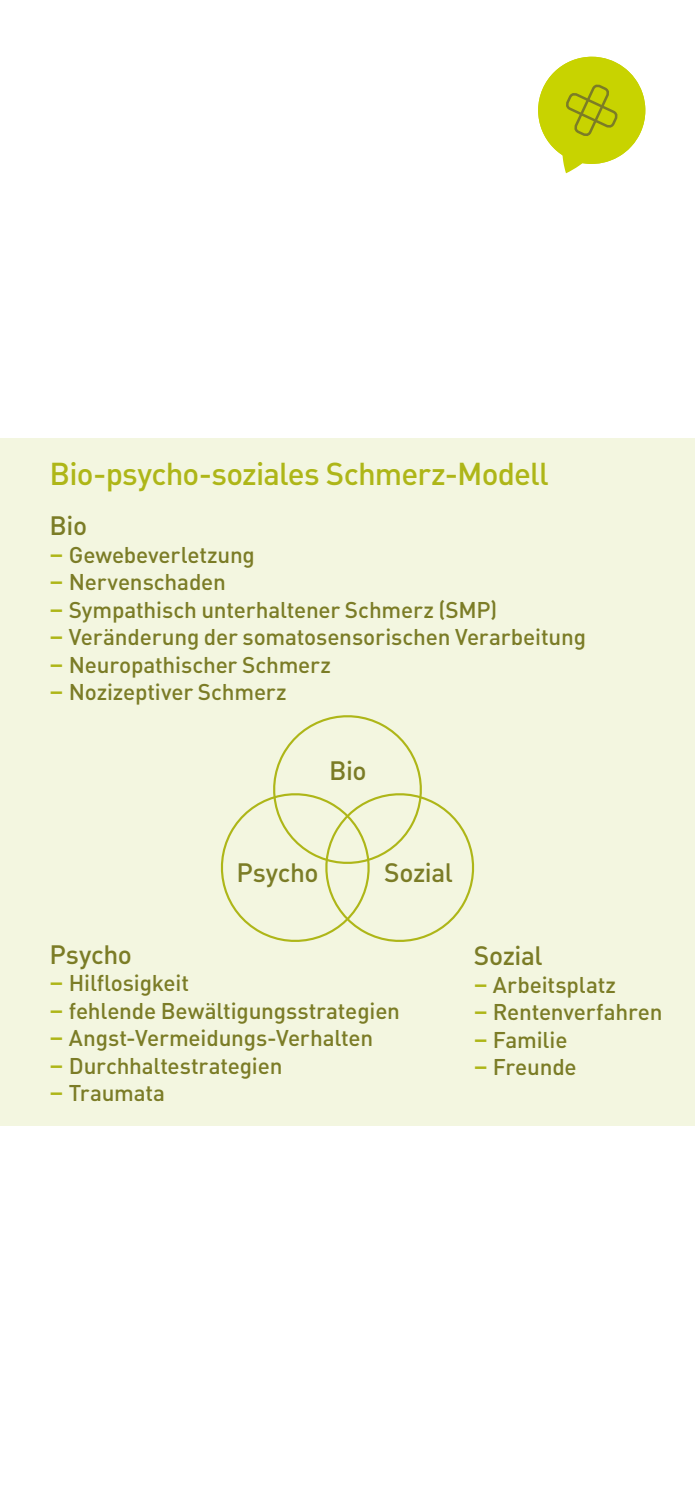
<style>
.page{position:relative;width:695px;height:1489px;background:#fff}
.page>*{position:absolute;margin:0;border:0;box-sizing:border-box;transform-origin:0 0}
.t1{font:500 31.25px "DINOT";letter-spacing:-.03em;color:#aeb618}
.t2{font:500 26.25px "DINOT";letter-spacing:-.015em;color:#7b7c26}
.t3{font:500 22.5px "DINOT";letter-spacing:-.01em;color:#7b7c26}
.s1{font-size:26.25px;color:#aeb618}
</style>
<div class="page">
<div style="left:0;top:438px;width:694px;height:687px;background:#f3f6e0"></div>
<svg style="left:220px;top:715px;width:255px;height:227px"></svg>
<svg style="left:538px;top:56px;width:108px;height:117px"></svg>
<h1 class="t1" style="left:50px;top:453px;width:500px">Bio-psycho-soziales Schmerz-Modell</h1>
<p class="t2" style="left:50px;top:508px;width:39px">Bio</p>
<p class="t3" style="left:50px;top:540px;width:207px"><span class="s1">–</span> Gewebeverletzung</p>
<p class="t3" style="left:50px;top:567px;width:178px"><span class="s1">–</span> Nervenschaden</p>
<p class="t3" style="left:50px;top:595px;width:449px"><span class="s1">–</span> Sympathisch unterhaltener Schmerz (SMP)</p>
<p class="t3" style="left:50px;top:622px;width:538px"><span class="s1">–</span> Veränderung der somatosensorischen Verarbeitung</p>
<p class="t3" style="left:50px;top:650px;width:283px"><span class="s1">–</span> Neuropathischer Schmerz</p>
<p class="t3" style="left:50px;top:677px;width:239px"><span class="s1">–</span> Nozizeptiver Schmerz</p>
<p class="t2" style="left:329px;top:753px;width:39px">Bio</p>
<p class="t2" style="left:236px;top:855px;width:84px">Psycho</p>
<p class="t2" style="left:384px;top:855px;width:70px">Sozial</p>
<p class="t2" style="left:50px;top:937px;width:84px">Psycho</p>
<p class="t3" style="left:50px;top:968px;width:141px"><span class="s1">–</span> Hilflosigkeit</p>
<p class="t3" style="left:50px;top:996px;width:352px"><span class="s1">–</span> fehlende Bewältigungsstrategien</p>
<p class="t3" style="left:50px;top:1023px;width:325px"><span class="s1">–</span> Angst-Vermeidungs-Verhalten</p>
<p class="t3" style="left:50px;top:1051px;width:234px"><span class="s1">–</span> Durchhaltestrategien</p>
<p class="t3" style="left:50px;top:1078px;width:117px"><span class="s1">–</span> Traumata</p>
<p class="t2" style="left:473px;top:938px;width:71px">Sozial</p>
<p class="t3" style="left:473px;top:970px;width:144px"><span class="s1">–</span> Arbeitsplatz</p>
<p class="t3" style="left:473px;top:997px;width:190px"><span class="s1">–</span> Rentenverfahren</p>
<p class="t3" style="left:473px;top:1025px;width:95px"><span class="s1">–</span> Familie</p>
<p class="t3" style="left:473px;top:1052px;width:104px"><span class="s1">–</span> Freunde</p>
</div>
